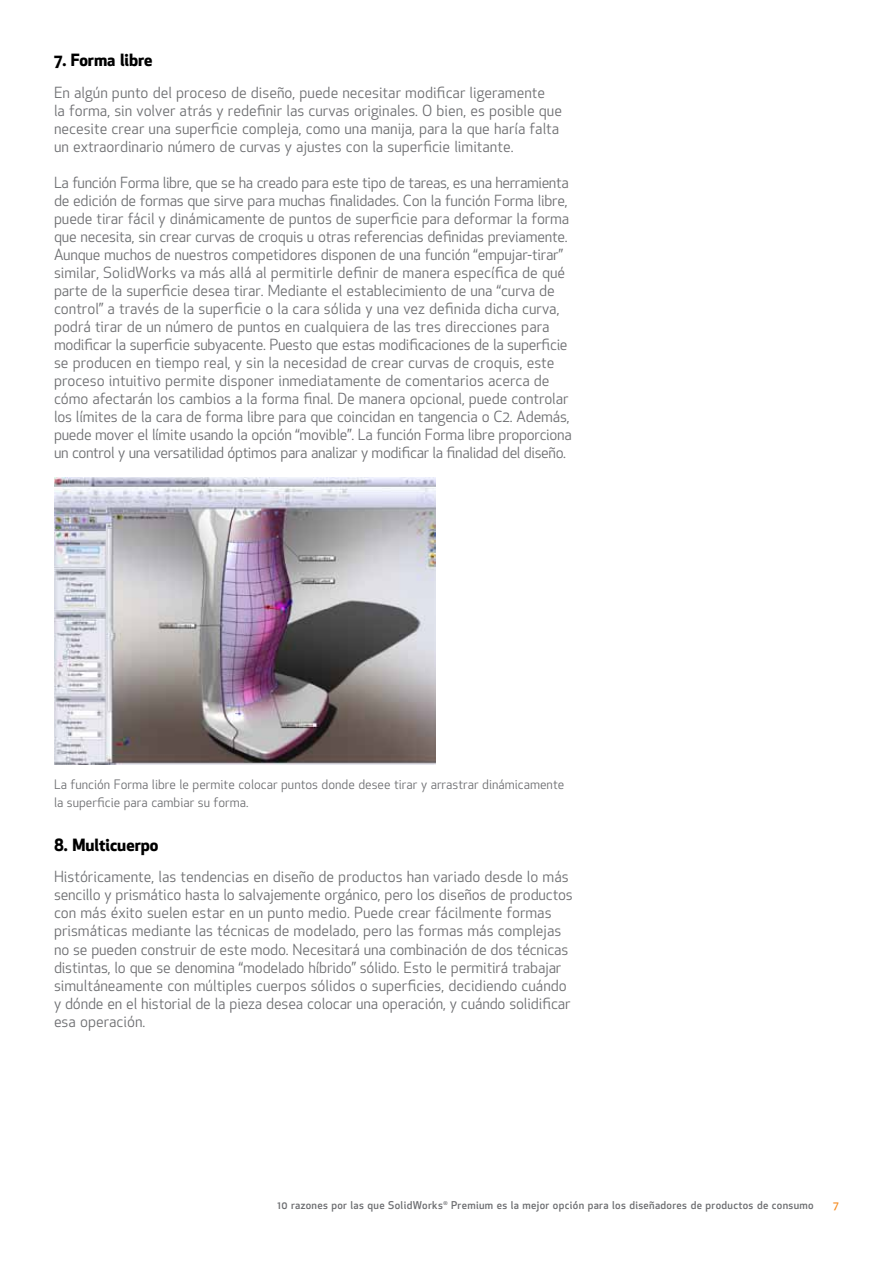
<style>
.page{position:relative;width:893px;height:1263px;background:#fff}
.page>*{position:absolute;margin:0;border:0;box-sizing:border-box;transform-origin:0 0}
.t1{font:700 16.5px "SW Apex New";color:#000}
.t2{font:15px/18px "SW Apex New";letter-spacing:-.005em;color:#6d6e71}
.t3{font:12.75px/18px "SW Apex New";color:#6d6e71}
.t4{font:500 10.5px "SW Apex New";letter-spacing:.03em;color:#6d6e71}
.t5{font:500 10.5px "SW Apex New";color:#f68b1f}
</style>
<div class="page">
<img style="left:54px;top:478px;width:382px;height:286px">
<p class="t1" style="left:54px;top:48px;width:100px">7. Forma libre</p>
<p class="t2" style="left:54px;top:83px;width:510px">En algún punto del proceso de diseño, puede necesitar modificar ligeramente<br>la forma, sin volver atrás y redefinir las curvas originales. O bien, es posible que necesite crear una superficie compleja, como una manija, para la que haría falta un extraordinario número de curvas y ajustes con la superficie limitante.</p>
<p class="t2" style="left:54px;top:173px;width:519px">La función Forma libre, que se ha creado para este tipo de tareas, es una herramienta de edición de formas que sirve para muchas finalidades. Con la función Forma libre, puede tirar fácil y dinámicamente de puntos de superficie para deformar la forma que necesita, sin crear curvas de croquis u otras referencias definidas previamente.<br>Aunque muchos de nuestros competidores disponen de una función “empujar-tirar” similar, SolidWorks va más allá al permitirle definir de manera específica de qué parte de la superficie desea tirar. Mediante el establecimiento de una “curva de control” a través de la superficie o la cara sólida y una vez definida dicha curva, podrá tirar de un número de puntos en cualquiera de las tres direcciones para modificar la superficie subyacente. Puesto que estas modificaciones de la superficie se producen en tiempo real, y sin la necesidad de crear curvas de croquis, este proceso intuitivo permite disponer inmediatamente de comentarios acerca de cómo afectarán los cambios a la forma final. De manera opcional, puede controlar los límites de la cara de forma libre para que coincidan en tangencia o C2. Además, puede mover el límite usando la opción “movible”. La función Forma libre proporciona un control y una versatilidad óptimos para analizar y modificar la finalidad del diseño.</p>
<p class="t3" style="left:54px;top:775px;width:512px">La función Forma libre le permite colocar puntos donde desee tirar y arrastrar dinámicamente la superficie para cambiar su forma.</p>
<p class="t1" style="left:54px;top:833px;width:106px">8. Multicuerpo</p>
<p class="t2" style="left:54px;top:868px;width:520px">Históricamente, las tendencias en diseño de productos han variado desde lo más sencillo y prismático hasta lo salvajemente orgánico, pero los diseños de productos con más éxito suelen estar en un punto medio. Puede crear fácilmente formas prismáticas mediante las técnicas de modelado, pero las formas más complejas no se pueden construir de este modo. Necesitará una combinación de dos técnicas distintas, lo que se denomina “modelado híbrido” sólido. Esto le permitirá trabajar simultáneamente con múltiples cuerpos sólidos o superficies, decidiendo cuándo y dónde en el historial de la pieza desea colocar una operación, y cuándo solidificar esa operación.</p>
<p class="t4" style="left:277px;top:1198px;width:538px">10 razones por las que SolidWorks<sup>®</sup> Premium es la mejor opción para los diseñadores de productos de consumo</p>
<p class="t5" style="left:833px;top:1198px;width:7px">7</p>
</div>
